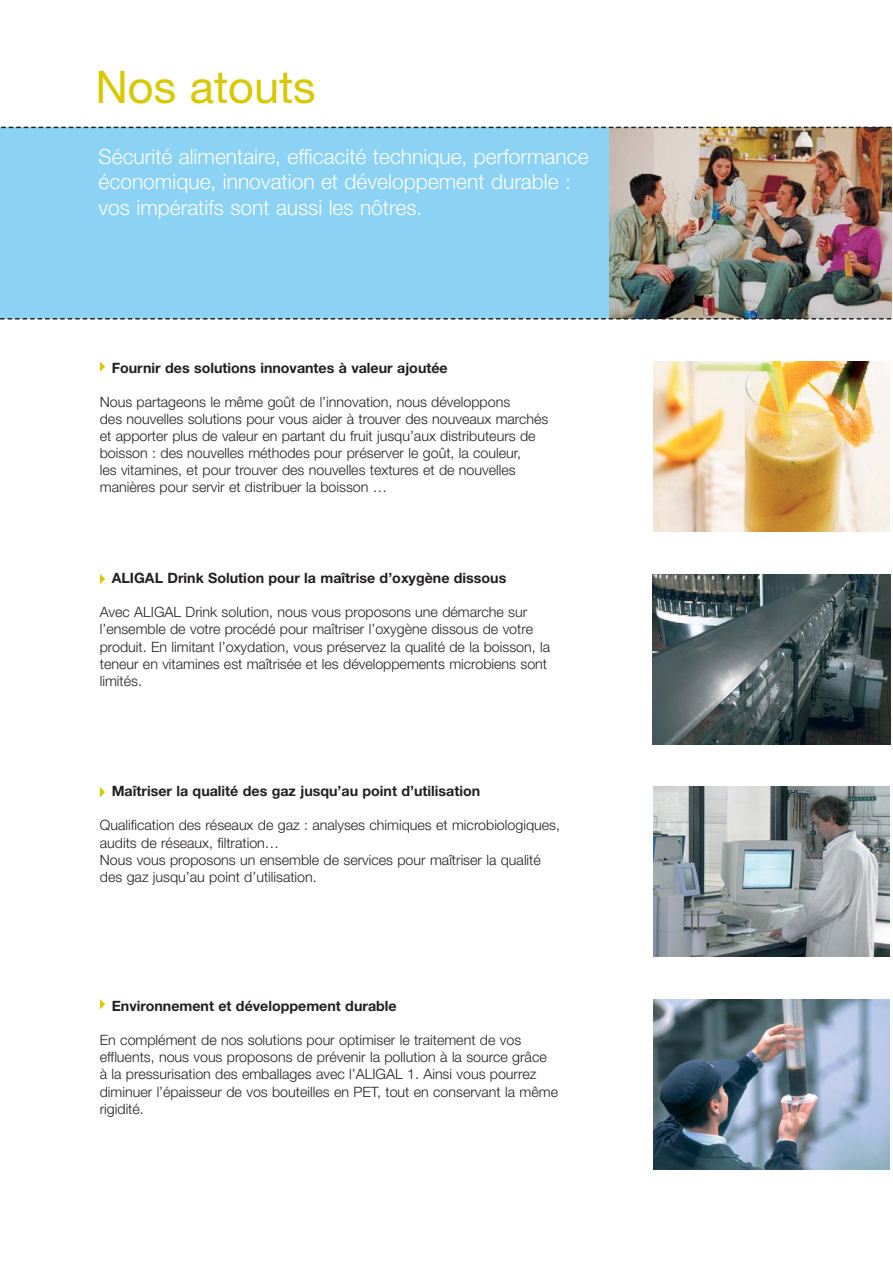
<style>
.page{position:relative;width:893px;height:1263px;background:#fff}
.page>*{position:absolute;margin:0;border:0;box-sizing:border-box;transform-origin:0 0}
.t1{font:45px "Helvetica Neue";color:#d7c800}
.t2{font:300 21px/25.2px "Helvetica Neue";color:#fff}
.t3{font:300 14.25px/17.1px "Helvetica Neue";color:#231f20}
.t4{font:700 14.25px "Helvetica Neue";color:#231f20}
</style>
<div class="page">
<div style="left:0;top:127px;width:890px;height:192px;background:#8bd2f4"></div>
<img style="left:653px;top:362px;width:237px;height:170px">
<img style="left:653px;top:787px;width:237px;height:170px">
<img style="left:653px;top:999px;width:237px;height:170px">
<img style="left:653px;top:574px;width:237px;height:170px">
<img style="left:610px;top:128px;width:281px;height:190px">
<svg style="left:1px;top:127px;width:890px;height:1px"></svg>
<svg style="left:0;top:318px;width:891px;height:1px"></svg>
<svg style="left:100px;top:362px;width:5px;height:10px"></svg>
<svg style="left:100px;top:574px;width:5px;height:10px"></svg>
<svg style="left:100px;top:787px;width:5px;height:10px"></svg>
<svg style="left:100px;top:999px;width:5px;height:10px"></svg>
<p class="t1" style="left:95px;top:71px;width:222px">Nos atouts</p>
<p class="t2" style="left:99px;top:146px;width:491px">Sécurité alimentaire, efficacité technique, performance économique, innovation et développement durable : vos impératifs sont aussi les nôtres.</p>
<p class="t4" style="left:112px;top:363px;width:338px">Fournir des solutions innovantes à valeur ajoutée</p>
<p class="t3" style="left:100px;top:395px;width:450px">Nous partageons le même goût de l’innovation, nous développons<br>des nouvelles solutions pour vous aider à trouver des nouveaux marchés et apporter plus de valeur en partant du fruit jusqu’aux distributeurs de boisson : des nouvelles méthodes pour préserver le goût, la couleur,<br>les vitamines, et pour trouver des nouvelles textures et de nouvelles manières pour servir et distribuer la boisson …</p>
<p class="t4" style="left:112px;top:573px;width:396px">ALIGAL Drink Solution pour la maîtrise d’oxygène dissous</p>
<p class="t3" style="left:100px;top:605px;width:452px">Avec ALIGAL Drink solution, nous vous proposons une démarche sur l’ensemble de votre procédé pour maîtriser l’oxygène dissous de votre produit. En limitant l’oxydation, vous préservez la qualité de la boisson, la teneur en vitamines est maîtrisée et les développements microbiens sont limités.</p>
<p class="t4" style="left:112px;top:786px;width:370px">Maîtriser la qualité des gaz jusqu’au point d’utilisation</p>
<p class="t3" style="left:100px;top:818px;width:462px">Qualification des réseaux de gaz : analyses chimiques et microbiologiques, audits de réseaux, filtration…<br>Nous vous proposons un ensemble de services pour maîtriser la qualité des gaz jusqu’au point d’utilisation.</p>
<p class="t4" style="left:112px;top:1001px;width:287px">Environnement et développement durable</p>
<p class="t3" style="left:100px;top:1033px;width:460px">En complément de nos solutions pour optimiser le traitement de vos effluents, nous vous proposons de prévenir la pollution à la source grâce<br>à la pressurisation des emballages avec l’ALIGAL 1. Ainsi vous pourrez diminuer l’épaisseur de vos bouteilles en PET, tout en conservant la même rigidité.</p>
</div>
